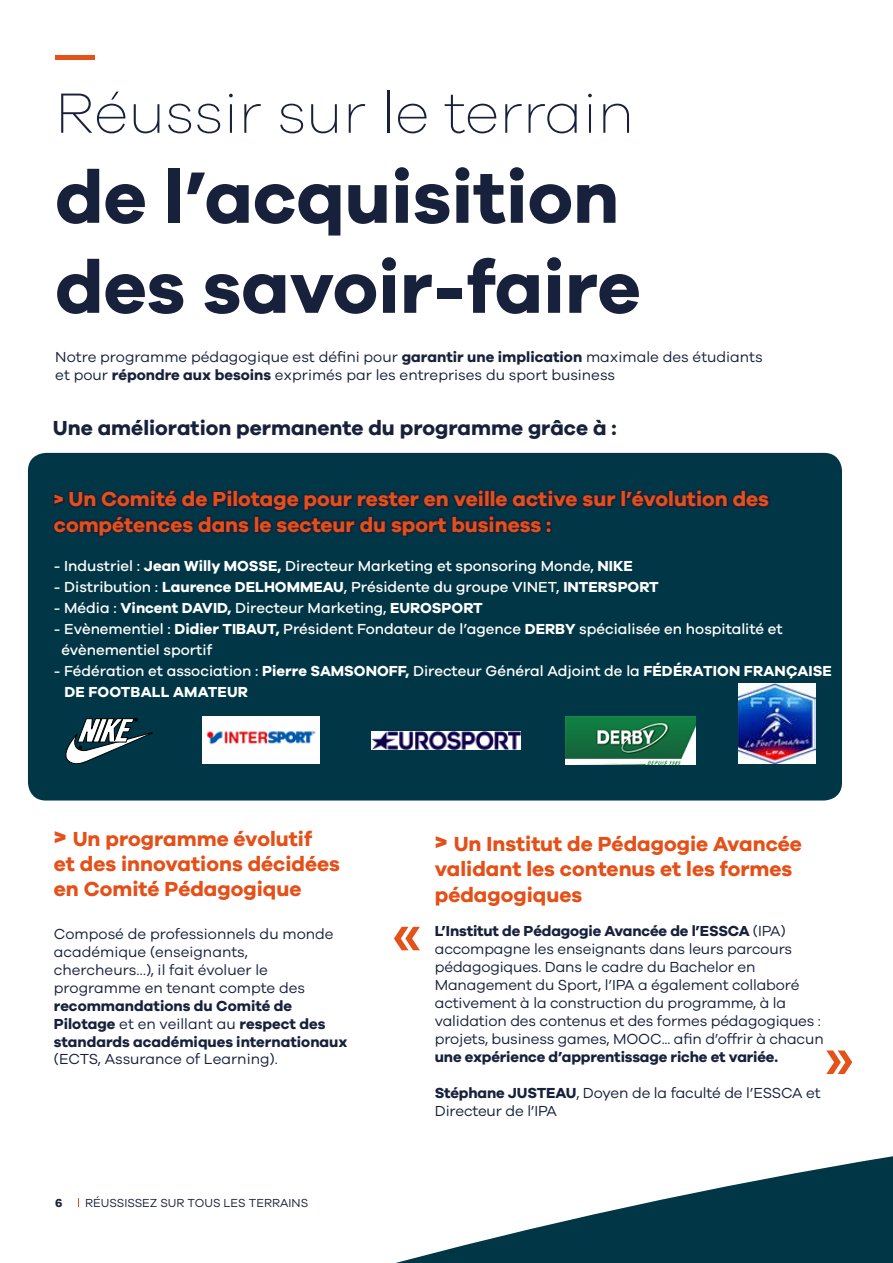
<style>
.page{position:relative;width:893px;height:1263px;background:#fff}
.page>*{position:absolute;margin:0;border:0;box-sizing:border-box;transform-origin:0 0}
.t1{font:700 75px/90px "Galano Grotesque";color:#17213b}
.t2{font:500 66px "Galano Grotesque";color:#e45119}
.t3{font:200 58.5px "Galano Grotesque";color:#17213b}
.t4{font:700 21px/25.2px "Galano Grotesque";color:#e45018}
.t5{font:700 21px "Galano Grotesque";color:#17213c}
.t6{font:15px/18px "Galano Grotesque";letter-spacing:-.01em;color:#17213c}
.t7{font:500 15px/21px "Galano Grotesque";color:#fff}
.t8{font:15px/18px "Galano Grotesque";color:#17213b}
.t9{font:700 15px/18px "Galano Grotesque";color:#17213c}
.t10{font:700 15px "Galano Grotesque";letter-spacing:.01em;color:#fff}
.t11{font:12px "Galano Grotesque";color:#17213b}
.t12{font:700 12px "Galano Grotesque";color:#17213b}
.s1{font-weight:700}
.s2{font-size:27px}
.s3{font-weight:400}
</style>
<div class="page">
<svg style="left:396px;top:1156px;width:497px;height:107px;fill:#003645"></svg>
<div style="left:55px;top:55px;width:40px;height:5px;background:#e45119"></div>
<div style="left:28px;top:453px;width:814px;height:347px;background:#003645;border-radius:18px"></div>
<img style="left:565px;top:717px;width:130px;height:47px">
<img style="left:739px;top:683px;width:77px;height:81px">
<img style="left:371px;top:732px;width:149px;height:18px">
<img style="left:202px;top:717px;width:117px;height:46px">
<svg style="left:53px;top:489px;width:717px;height:48px"></svg>
<div style="left:545px;top:520px;width:7px;height:6px;border:3px solid #17213c;border-radius:50%"></div>
<div style="left:545px;top:526px;width:7px;height:7px;border:3px solid #17213c;border-radius:50%"></div>
<svg style="left:66px;top:718px;width:86px;height:46px"></svg>
<h3 class="t3" style="left:55px;top:78px;width:580px">Réussir sur le terrain</h3>
<h1 class="t1" style="left:55px;top:150px;width:587px">de l’acquisition des savoir-faire</h1>
<p class="t8" style="left:55px;top:348px;width:709px">Notre programme pédagogique est défini pour <span class="s1">garantir une implication</span> maximale des étudiants et pour <span class="s1">répondre aux besoins</span> exprimés par les entreprises du sport business</p>
<h3 class="t5" style="left:53px;top:414px;width:565px">Une amélioration permanente du programme grâce à :</h3>
<h3 class="t4" style="left:54px;top:486px;width:717px">&gt; Un Comité de Pilotage pour rester en veille active sur l’évolution des compétences dans le secteur du sport business :</h3>
<p class="t7" style="left:54px;top:555px;width:581px">- Industriel : <span class="s1">Jean Willy MOSSE,</span> Directeur Marketing et sponsoring Monde, <span class="s1">NIKE</span></p>
<p class="t7" style="left:54px;top:576px;width:606px">- Distribution : <span class="s1">Laurence DELHOMMEAU</span>, Présidente du groupe VINET, <span class="s1">INTERSPORT</span></p>
<p class="t7" style="left:54px;top:597px;width:430px">- Média : <span class="s1">Vincent DAVID,</span> Directeur Marketing, <span class="s1">EUROSPORT</span></p>
<p class="t7" style="left:61px;top:618px;width:723px;text-indent:-8px">- Evènementiel : <span class="s1">Didier TIBAUT,</span> Président Fondateur de l’agence <span class="s1">DERBY</span> spécialisée en hospitalité et évènementiel sportif</p>
<p class="t7" style="left:54px;top:660px;width:639px">- Fédération et association : <span class="s1">Pierre SAMSONOFF,</span> Directeur Général Adjoint de la <span class="s1">Fédération</span></p>
<p class="t10" style="left:744px;top:661px;width:21px">Fran</p>
<p class="t10" style="left:786px;top:661px;width:21px">çaise</p>
<p class="t10" style="left:64px;top:682px;width:45px">de Football</p>
<p class="t10" style="left:173px;top:682px;width:23px">Amateur</p>
<h3 class="t4" style="left:54px;top:825px;width:288px"><span class="s2">&gt;</span> Un programme évolutif<br>et des innovations décidées en Comité Pédagogique</h3>
<p class="t6" style="left:54px;top:925px;width:281px">Composé de professionnels du monde académique (enseignants, chercheurs…), il fait évoluer le programme en tenant compte des</p>
<p class="t9" style="left:54px;top:997px;width:295px">recommandations du Comité de<br>Pilotage <span class="s3">et en veillant au</span> respect des standards académiques internationaux</p>
<p class="t6" style="left:54px;top:1049px;width:226px">(ECTS, Assurance of Learning).</p>
<p class="t12" style="left:55px;top:1195px;width:9px">6</p>
<p class="t11" style="left:85px;top:1195px;width:225px">RÉUSSISSEZ SUR TOUS LES TERRAINS</p>
<h2 class="t2" style="left:392px;top:894px;width:31px">«</h2>
<h3 class="t4" style="left:435px;top:831px;width:369px"><span class="s2">&gt;</span> Un Institut de Pédagogie Avancée validant les contenus et les formes pédagogiques</h3>
<p class="t6" style="left:435px;top:922px;width:390px"><span class="s1">L’Institut de Pédagogie Avancée de l’ESSCA</span> (IPA) accompagne les enseignants dans leurs parcours pédagogiques. Dans le cadre du Bachelor en Management du Sport, l’IPA a également collaboré activement à la construction du programme, à la validation des contenus et des formes pédagogiques : projets, business games, MOOC... afin d’offrir à chacun</p>
<p class="t9" style="left:435px;top:1048px;width:345px">une expérience d’apprentissage riche et variée.</p>
<p class="t8" style="left:435px;top:1084px;width:387px"><span class="s1">Stéphane JUSTEAU</span>, Doyen de la faculté de l’ESSCA et<br>Directeur de l’IPA</p>
<h2 class="t2" style="left:854px;top:1107px;width:31px;rotate:-180deg">«</h2>
</div>
